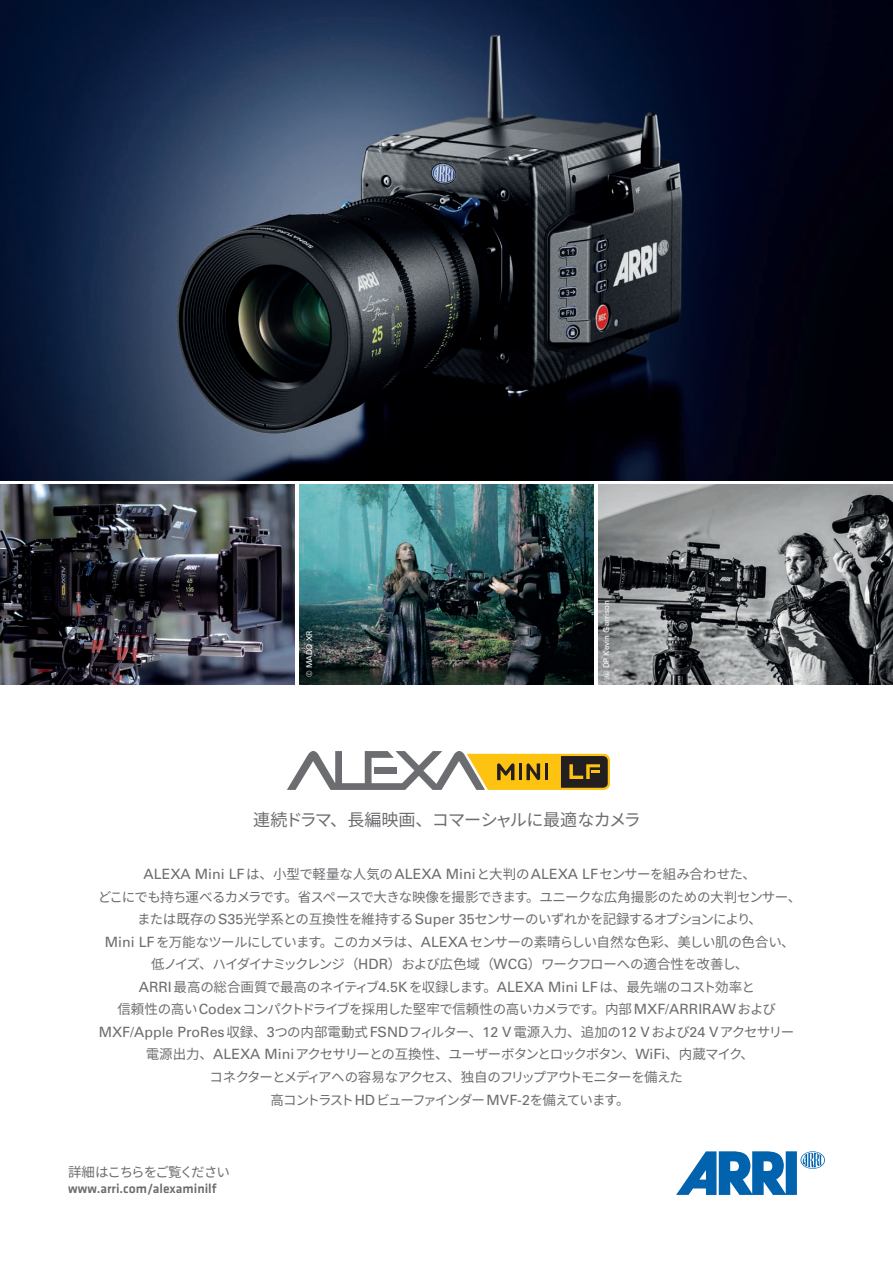
<style>
.page{position:relative;width:893px;height:1263px;background:#fff}
.page>*{position:absolute;margin:0;border:0;box-sizing:border-box;transform-origin:0 0}
.t1{font:17.1px "Noto Sans CJ Kjp";letter-spacing:-.045em;color:#6c6d70}
.t2{font:14.1px "Univers LT Std";color:#6c6d70}
.t3{font:13.5px/22.6px "Noto Sans CJ Kjp";letter-spacing:-.06em;color:#6c6d70;text-align:center}
.t4{font:500 13.5px "Klavika";color:#6c6d70}
.t5{font:13.5px "Noto Sans CJ Kjp";letter-spacing:-.08em;color:#6c6d70}
.t6{font:7.8px "Univers LT Std";color:#fff}
.s1{font-family:"Noto Sans CJ Kjp";font-size:13.5px}
.s2{font-family:"Univers LT Std";font-size:14.1px}
</style>
<div class="page">
<img style="left:0;top:485px;width:295px;height:200px">
<svg style="left:676px;top:1151px;width:149px;height:44px"></svg>
<img style="left:299px;top:485px;width:295px;height:200px">
<img style="left:598px;top:485px;width:295px;height:200px">
<svg style="left:287px;top:751px;width:323px;height:39px"></svg>
<img style="left:0;top:0;width:893px;height:480px">
<p class="t6" style="left:305px;top:677px;width:48px;rotate:-90deg">© MADO XR</p>
<p class="t6" style="left:602px;top:677px;width:78px;rotate:-90deg">© DP Kevin Garrison</p>
<p class="t1" style="left:253px;top:810px;width:389px">連続ドラマ、長編映画、コマーシャルに最適なカメラ</p>
<p class="t2" style="left:144px;top:866px;width:614px">ALEXA Mini LF<span class="s1">は、小型で軽量な人気の</span>ALEXA Mini<span class="s1">と大判の</span>ALEXA LF<span class="s1">センサーを組み合わせた、</span></p>
<p class="t3" style="left:98px;top:886px;width:705px">どこにでも持ち運べるカメラです。省スペースで大きな映像を撮影できます。ユニークな広角撮影のための大判センサー、または既存の<span class="s2">S35</span>光学系との互換性を維持する<span class="s2">Super 35</span>センサーのいずれかを記録するオプションにより、<br><span class="s2">Mini LF</span>を万能なツールにしています。このカメラは、<span class="s2">ALEXA</span>センサーの素晴らしい自然な色彩、美しい肌の色合い、低ノイズ、ハイダイナミックレンジ（<span class="s2">HDR</span>）および広色域（<span class="s2">WCG</span>）ワークフローへの適合性を改善し、<br><span class="s2">ARRI</span>最高の総合画質で最高のネイティブ<span class="s2">4.5K</span>を収録します。<span class="s2">ALEXA Mini LF</span>は、最先端のコスト効率と<br>信頼性の高い<span class="s2">Codex</span>コンパクトドライブを採用した堅牢で信頼性の高いカメラです。内部<span class="s2">MXF/ARRIRAW</span>および<span class="s2">MXF/Apple ProRes</span>収録、<span class="s2">3</span>つの内部電動式<span class="s2">FSND</span>フィルター、<span class="s2">12 V</span>電源入力、追加の<span class="s2">12 V</span>および<span class="s2">24 V</span>アクセサリー電源出力、<span class="s2">ALEXA Mini</span>アクセサリーとの互換性、ユーザーボタンとロックボタン、<span class="s2">WiFi</span>、内蔵マイク、<br>コネクターとメディアへの容易なアクセス、独自のフリップアウトモニターを備えた<br>高コントラスト<span class="s2">HD</span> ビューファインダー <span class="s2">MVF-2</span>を備えています。</p>
<p class="t5" style="left:68px;top:1164px;width:163px">詳細はこちらをご覧ください</p>
<p class="t4" style="left:68px;top:1179px;width:150px">www.arri.com/alexaminilf</p>
</div>
